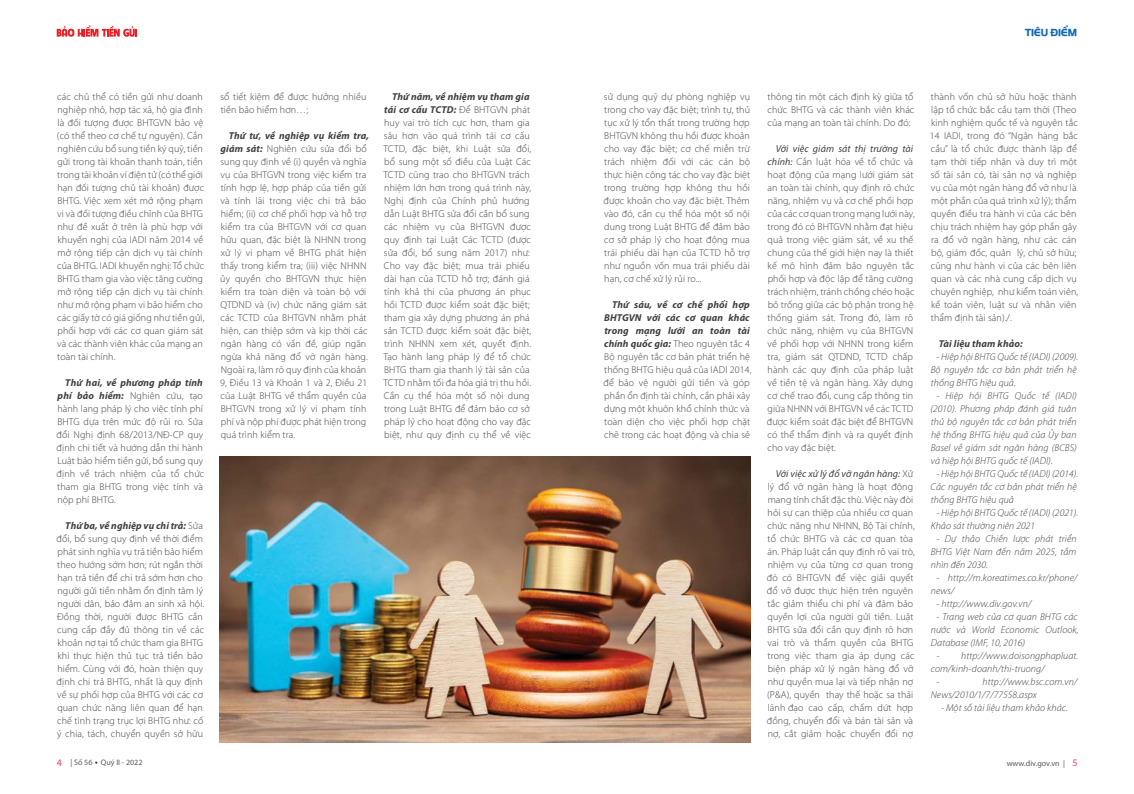
<style>
.page{position:relative;width:1134px;height:794px;background:#fff}
.page>*{position:absolute;margin:0;border:0;box-sizing:border-box;transform-origin:0 0}
.t1{font:300 10px/13px "Myriad Pro";letter-spacing:.01em;color:#414042}
.t2{font:italic 300 10px/13px "Myriad Pro";letter-spacing:.01em;color:#414042}
.t3{font:italic 700 10px "Myriad Pro";letter-spacing:.01em;color:#414042}
.t4{font:10px "UTM Hanzel";color:#1268b3}
.t5{font:8px "Myriad Pro";color:#58595b}
.s1{font-weight:700;font-style:italic}
.s2{font-weight:400;font-style:italic}
.s3{font-size:10px;color:#ef4056}
</style>
<div class="page">
<svg style="left:57px;top:25px;width:80px;height:12px"></svg>
<img style="left:219px;top:456px;width:531px;height:287px">
<p class="t4" style="left:1025px;top:25px;width:53px">TIÊU ĐIỂM</p>
<p class="t1" style="left:57px;top:90px;width:149px">các chủ thể có tiền gửi như doanh nghiệp nhỏ, hợp tác xã, hộ gia đình là đối tượng được BHTGVN bảo vệ (có thể theo cơ chế tự nguyện). Cần nghiên cứu bổ sung tiền ký quỹ, tiền gửi trong tài khoản thanh toán, tiền trong tài khoản ví điện tử (có thể giới hạn đối tượng chủ tài khoản) được<br>BHTG. Việc xem xét mở rộng phạm vi và đối tượng điều chỉnh của BHTG như đề xuất ở trên là phù hợp với khuyến nghị của IADI năm 2014 về mở rộng tiếp cận dịch vụ tài chính của BHTG. IADI khuyến nghị: Tổ chức<br>BHTG tham gia vào việc tăng cường mở rộng tiếp cận dịch vụ tài chính như mở rộng phạm vi bảo hiểm cho các giấy tờ có giá giống như tiền gửi, phối hợp với các cơ quan giám sát và các thành viên khác của mạng an toàn tài chính.</p>
<p class="t1" style="left:57px;top:376px;width:149px;text-indent:9px"><span class="s1">Thứ hai, về phương pháp tính phí bảo hiểm:</span> Nghiên cứu, tạo hành lang pháp lý cho việc tính phí<br>BHTG dựa trên mức độ rủi ro. Sửa đổi Nghị định 68/2013/NĐ-CP quy định chi tiết và hướng dẫn thi hành<br>Luật bảo hiểm tiền gửi, bổ sung quy định về trách nhiệm của tổ chức tham gia BHTG trong việc tính và nộp phí BHTG.</p>
<p class="t1" style="left:57px;top:519px;width:149px;text-indent:9px"><span class="s1">Thứ ba, về nghiệp vụ chi trả:</span> Sửa đổi, bổ sung quy định về thời điểm phát sinh nghĩa vụ trả tiền bảo hiểm theo hướng sớm hơn; rút ngắn thời hạn trả tiền để chi trả sớm hơn cho người gửi tiền nhằm ổn định tâm lý người dân, bảo đảm an sinh xã hội.<br>Đồng thời, người được BHTG cần cung cấp đầy đủ thông tin về các khoản nợ tại tổ chức tham gia BHTG khi thực hiện thủ tục trả tiền bảo hiểm. Cùng với đó, hoàn thiện quy định chi trả BHTG, nhất là quy định về sự phối hợp của BHTG với các cơ quan chức năng liên quan để hạn chế tình trạng trục lợi BHTG như: cố ý chia, tách, chuyển quyền sở hữu</p>
<p class="t1" style="left:220px;top:90px;width:147px">sổ tiết kiệm để được hưởng nhiều tiền bảo hiểm hơn…;</p>
<p class="t1" style="left:220px;top:129px;width:150px;text-indent:8px"><span class="s1">Thứ tư, về nghiệp vụ kiểm tra, giám sát:</span> Nghiên cứu sửa đổi bổ sung quy định về (i) quyền và nghĩa vụ của BHTGVN trong việc kiểm tra tính hợp lệ, hợp pháp của tiền gửi và tính lãi trong việc chi trả bảo hiểm; (ii) cơ chế phối hợp và hỗ trợ kiểm tra của BHTGVN với cơ quan hữu quan, đặc biệt là NHNN trong xử lý vi phạm về BHTG phát hiện thấy trong kiểm tra; (iii) việc NHNN ủy quyền cho BHTGVN thực hiện kiểm tra toàn diện và toàn bộ với<br>QTDND và (iv) chức năng giám sát các TCTD của BHTGVN nhằm phát hiện, can thiệp sớm và kịp thời các ngân hàng có vấn đề, giúp ngăn ngừa khả năng đổ vỡ ngân hàng.<br>Ngoài ra, làm rõ quy định của khoản<br>9, Điều 13 và Khoản 1 và 2, Điều 21 của Luật BHTG về thẩm quyền của<br>BHTGVN trong xử lý vi phạm tính phí và nộp phí được phát hiện trong quá trình kiểm tra.</p>
<p class="t1" style="left:383px;top:90px;width:149px;text-indent:9px"><span class="s1">Thứ năm, về nhiệm vụ tham gia tái cơ cấu TCTD:</span> Để BHTGVN phát huy vai trò tích cực hơn, tham gia sâu hơn vào quá trình tái cơ cấu<br>TCTD, đặc biệt, khi Luật sửa đổi, bổ sung một số điều của Luật Các<br>TCTD cũng trao cho BHTGVN trách nhiệm lớn hơn trong quá trình này,<br>Nghị định của Chính phủ hướng dẫn Luật BHTG sửa đổi cần bổ sung các nhiệm vụ của BHTGVN được quy định tại Luật Các TCTD (được sửa đổi, bổ sung năm 2017) như:<br>Cho vay đặc biệt; mua trái phiếu dài hạn của TCTD hỗ trợ; đánh giá tính khả thi của phương án phục hồi TCTD được kiểm soát đặc biệt; tham gia xây dựng phương án phá sản TCTD được kiểm soát đặc biệt, trình NHNN xem xét, quyết định.<br>Tạo hành lang pháp lý để tổ chức<br>BHTG tham gia thanh lý tài sản của<br>TCTD nhằm tối đa hóa giá trị thu hồi.<br>Cần cụ thể hóa một số nội dung trong Luật BHTG để đảm bảo cơ sở pháp lý cho hoạt động cho vay đặc biệt, như quy định cụ thể về việc</p>
<p class="t1" style="left:603px;top:90px;width:148px;text-align:justify">sử dụng quỹ dự phòng nghiệp vụ trong cho vay đặc biệt; trình tự, thủ tục xử lý tổn thất trong trường hợp BHTGVN không thu hồi được khoản cho vay đặc biệt; cơ chế miễn trừ trách nhiệm đối với các cán bộ thực hiện công tác cho vay đặc biệt trong trường hợp không thu hồi được khoản cho vay đặc biệt. Thêm vào đó, cần cụ thể hóa một số nội dung trong Luật BHTG để đảm bảo cơ sở pháp lý cho hoạt động mua trái phiếu dài hạn của TCTD hỗ trợ như nguồn vốn mua trái phiếu dài hạn, cơ chế xử lý rủi ro...</p>
<p class="t1" style="left:603px;top:298px;width:149px;text-indent:9px"><span class="s1">Thứ sáu, về cơ chế phối hợp<br>BHTGVN với các cơ quan khác trong mạng lưới an toàn tài chính quốc gia:</span> Theo nguyên tắc 4<br>Bộ nguyên tắc cơ bản phát triển hệ thống BHTG hiệu quả của IADI 2014, để bảo vệ người gửi tiền và góp phần ổn định tài chính, cần phải xây dựng một khuôn khổ chính thức và toàn diện cho việc phối hợp chặt chẽ trong các hoạt động và chia sẻ</p>
<p class="t1" style="left:767px;top:90px;width:148px;text-align:justify">thông tin một cách định kỳ giữa tổ chức BHTG và các thành viên khác của mạng an toàn tài chính. Do đó:</p>
<p class="t1" style="left:767px;top:142px;width:149px;text-indent:9px"><span class="s2">Với việc giám sát thị trường tài chính:</span> Cần luật hóa về tổ chức và hoạt động của mạng lưới giám sát an toàn tài chính, quy định rõ chức năng, nhiệm vụ và cơ chế phối hợp của các cơ quan trong mạng lưới này, trong đó có BHTGVN nhằm đạt hiệu quả trong việc giám sát, về xu thế chung của thế giới hiện nay là thiết kế mô hình đảm bảo nguyên tắc phối hợp và độc lập để tăng cường trách nhiệm, tránh chồng chéo hoặc bỏ trống giữa các bộ phận trong hệ thống giám sát. Trong đó, làm rõ chức năng, nhiệm vụ của BHTGVN về phối hợp với NHNN trong kiểm tra, giám sát QTDND, TCTD chấp hành các quy định của pháp luật về tiền tệ và ngân hàng. Xây dựng cơ chế trao đổi, cung cấp thông tin giữa NHNN với BHTGVN về các TCTD được kiểm soát đặc biệt để BHTGVN có thể thẩm định và ra quyết định cho vay đặc biệt.</p>
<p class="t1" style="left:767px;top:467px;width:149px;text-indent:9px"><span class="s2">Với việc xử lý đổ vỡ ngân hàng:</span> Xử lý đổ vỡ ngân hàng là hoạt động mang tính chất đặc thù. Việc này đòi hỏi sự can thiệp của nhiều cơ quan chức năng như NHNN, Bộ Tài chính, tổ chức BHTG và các cơ quan tòa án. Pháp luật cần quy định rõ vai trò, nhiệm vụ của từng cơ quan trong đó có BHTGVN để việc giải quyết đổ vỡ được thực hiện trên nguyên tắc giảm thiểu chi phí và đảm bảo quyền lợi của người gửi tiền. Luật<br>BHTG sửa đổi cần quy định rõ hơn vai trò và thẩm quyền của BHTG trong việc tham gia áp dụng các biện pháp xử lý ngân hàng đổ vỡ như quyền mua lại và tiếp nhận nợ (P&amp;A), quyền thay thế hoặc sa thải lãnh đạo cao cấp, chấm dứt hợp đồng, chuyển đổi và bán tài sản và nợ, cắt giảm hoặc chuyển đổi nợ</p>
<p class="t1" style="left:930px;top:90px;width:150px">thành vốn chủ sở hữu hoặc thành lập tổ chức bắc cầu tạm thời (Theo kinh nghiệm quốc tế và nguyên tắc<br>14 IADI, trong đó “Ngân hàng bắc cầu” là tổ chức được thành lập để tạm thời tiếp nhận và duy trì một số tài sản có, tài sản nợ và nghiệp vụ của một ngân hàng đổ vỡ như là một phần của quá trình xử lý); thẩm quyền điều tra hành vi của các bên chịu trách nhiệm hay góp phần gây ra đổ vỡ ngân hàng, như các cán bộ, giám đốc, quản lý, chủ sở hữu; cũng như hành vi của các bên liên quan và các nhà cung cấp dịch vụ chuyên nghiệp, như kiểm toán viên, kế toán viên, luật sư và nhân viên thẩm định tài sản)./.</p>
<p class="t3" style="left:939px;top:337px;width:85px">Tài liệu tham khảo:</p>
<p class="t2" style="left:931px;top:350px;width:149px;text-indent:6px">- Hiệp hội BHTG Quốc tế (IADI) (2009).<br>Bộ nguyên tắc cơ bản phát triển hệ thống BHTG hiệu quả.</p>
<p class="t2" style="left:930px;top:389px;width:148px;text-align:justify;text-indent:6px">- Hiệp hội BHTG Quốc tế (IADI) (2010). Phương pháp đánh giá tuân thủ bộ nguyên tắc cơ bản phát triển hệ thống BHTG hiệu quả của Ủy ban Basel về giám sát ngân hàng (BCBS) và hiệp hội BHTG quốc tế (IADI).</p>
<p class="t2" style="left:931px;top:467px;width:149px;text-indent:6px">- Hiệp hội BHTG Quốc tế (IADI) (2014).<br>Các nguyên tắc cơ bản phát triển hệ thống BHTG hiệu quả</p>
<p class="t2" style="left:931px;top:506px;width:149px;text-indent:6px">- Hiệp hội BHTG Quốc tế (IADI) (2021).<br>Khảo sát thường niên 2021</p>
<p class="t2" style="left:931px;top:532px;width:147px;text-align:justify;text-indent:6px">- Dự thảo Chiến lược phát triển BHTG Việt Nam đến năm 2025, tầm nhìn đến 2030.</p>
<p class="t2" style="left:931px;top:571px;width:148px;text-indent:6px">- http://m.koreatimes.co.kr/phone/ news/</p>
<p class="t2" style="left:936px;top:597px;width:96px">- http://www.div.gov.vn/</p>
<p class="t2" style="left:931px;top:610px;width:150px;text-align:justify;text-indent:6px">- Trang web của cơ quan BHTG các nước và World Economic Outlook, Database (IMF, 10, 2016)</p>
<p class="t2" style="left:936px;top:649px;width:143px">- http://www.doisongphapluat.</p>
<p class="t2" style="left:931px;top:662px;width:115px">com/kinh-doanh/thi-truong/</p>
<p class="t2" style="left:936px;top:675px;width:4px">-</p>
<p class="t2" style="left:931px;top:675px;width:148px;text-indent:52px">http://www.bsc.com.vn/<br>News/2010/1/7/77558.aspx</p>
<p class="t2" style="left:941px;top:701px;width:128px">- Một số tài liệu tham khảo khác.</p>
<p class="t5" style="left:57px;top:757px;width:87px"><span class="s3">4</span> | Số 56 Quý II - 2022</p>
<p class="t5" style="left:1007px;top:758px;width:72px">www.div.gov.vn | <span class="s3">5</span></p>
</div>
